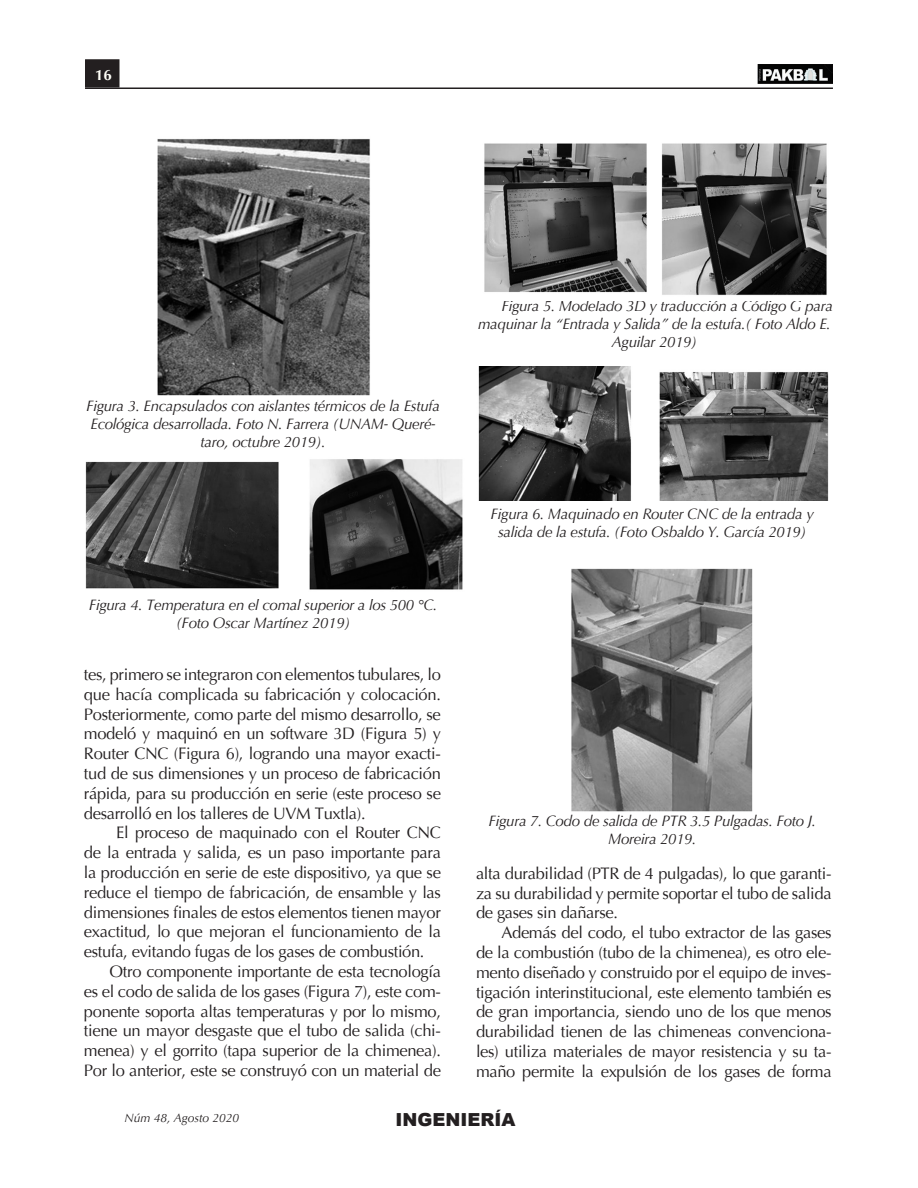
<style>
.page{position:relative;width:918px;height:1188px;background:#fff}
.page>*{position:absolute;margin:0;border:0;box-sizing:border-box;transform-origin:0 0}
.t1{font:900 18px "Arial";color:#231f20}
.Texto_g-sangria-pakb{font:16.5px/19.8px "Optima";letter-spacing:-.02em;color:#231f20;text-align:justify}
.pie_de_fotoygrafico{font:italic 15px/18px "Optima";letter-spacing:-.02em;color:#231f20;text-align:center}
.t2{font:700 15px "Optima";color:#fffff8}
.t3{font:italic 12px "Optima";color:#231f20}
</style>
<div class="page">
<hr style="left:85px;top:88px;width:748px;height:1px;background:#231f20">
<div style="left:86px;top:60px;width:33px;height:27px;background:#231f20"></div>
<div style="left:85px;top:59px;width:34px;height:29px;border:1px solid #231f20"></div>
<img style="left:757px;top:65px;width:76px;height:18px">
<img style="left:157px;top:139px;width:213px;height:256px">
<img style="left:85px;top:459px;width:378px;height:131px">
<img style="left:484px;top:143px;width:343px;height:153px">
<img style="left:478px;top:366px;width:351px;height:135px">
<img style="left:571px;top:568px;width:182px;height:244px">
<p class="t2" style="left:95px;top:65px;width:18px">16</p>
<p class="pie_de_fotoygrafico" style="left:86px;top:397px;width:355px">Figura 3. Encapsulados con aislantes térmicos de la Estufa<br>Ecológica desarrollada. Foto N. Farrera (UNAM- Queré&shy;taro, octubre 2019).</p>
<p class="pie_de_fotoygrafico" style="left:89px;top:596px;width:350px">Figura 4. Temperatura en el comal superior a los 500 °C. (Foto Oscar Martínez 2019)</p>
<p class="Texto_g-sangria-pakb" style="left:84px;top:665px;width:358px">tes, primero se integraron con elementos tubulares, lo que hacía complicada su fabricación y colocación.<br>Posteriormente, como parte del mismo desarrollo, se modeló y maquinó en un software 3D (Figura 5) y Router CNC (Figura 6), logrando una mayor exacti&shy;tud de sus dimensiones y un proceso de fabricación rápida, para su producción en serie (este proceso se desarrolló en los talleres de UVM Tuxtla).</p>
<p class="Texto_g-sangria-pakb" style="left:84px;top:823px;width:358px;text-indent:32px">El proceso de maquinado con el Router CNC de la entrada y salida, es un paso importante para la producción en serie de este dispositivo, ya que se reduce el tiempo de fabricación, de ensamble y las dimensiones finales de estos elementos tienen mayor exactitud, lo que mejoran el funcionamiento de la estufa, evitando fugas de los gases de combustión.</p>
<p class="Texto_g-sangria-pakb" style="left:84px;top:962px;width:358px;text-indent:26px">Otro componente importante de esta tecnología es el codo de salida de los gases (Figura 7), este com&shy;ponente soporta altas temperaturas y por lo mismo, tiene un mayor desgaste que el tubo de salida (chi&shy;menea) y el gorrito (tapa superior de la chimenea).<br>Por lo anterior, este se construyó con un material de</p>
<p class="pie_de_fotoygrafico" style="left:502px;top:297px;width:333px">Figura 5. Modelado 3D y traducción a Código G para</p>
<p class="pie_de_fotoygrafico" style="left:478px;top:315px;width:354px">maquinar la “Entrada y Salida” de la estufa.( Foto Aldo E.</p>
<p class="pie_de_fotoygrafico" style="left:612px;top:333px;width:87px">Aguilar 2019)</p>
<p class="pie_de_fotoygrafico" style="left:491px;top:504px;width:325px">Figura 6. Maquinado en Router CNC de la entrada y salida de la estufa. (Foto Osbaldo Y. García 2019)</p>
<p class="pie_de_fotoygrafico" style="left:489px;top:812px;width:329px">Figura 7. Codo de salida de PTR 3.5 Pulgadas. Foto J.<br>Moreira 2019.</p>
<p class="Texto_g-sangria-pakb" style="left:476px;top:864px;width:357px">alta durabilidad (PTR de 4 pulgadas), lo que garanti&shy;za su durabilidad y permite soportar el tubo de salida de gases sin dañarse.</p>
<p class="Texto_g-sangria-pakb" style="left:476px;top:923px;width:357px;text-indent:26px">Además del codo, el tubo extractor de las gases de la combustión (tubo de la chimenea), es otro ele&shy;mento diseñado y construido por el equipo de inves&shy;tigación interinstitucional, este elemento también es de gran importancia, siendo uno de los que menos durabilidad tienen de las chimeneas convenciona&shy;les) utiliza materiales de mayor resistencia y su ta&shy;maño permite la expulsión de los gases de forma</p>
<p class="t3" style="left:124px;top:1111px;width:116px">Núm 48, Agosto 2020</p>
<p class="t1" style="left:395px;top:1107px;width:121px">INGENIERÍA</p>
</div>
